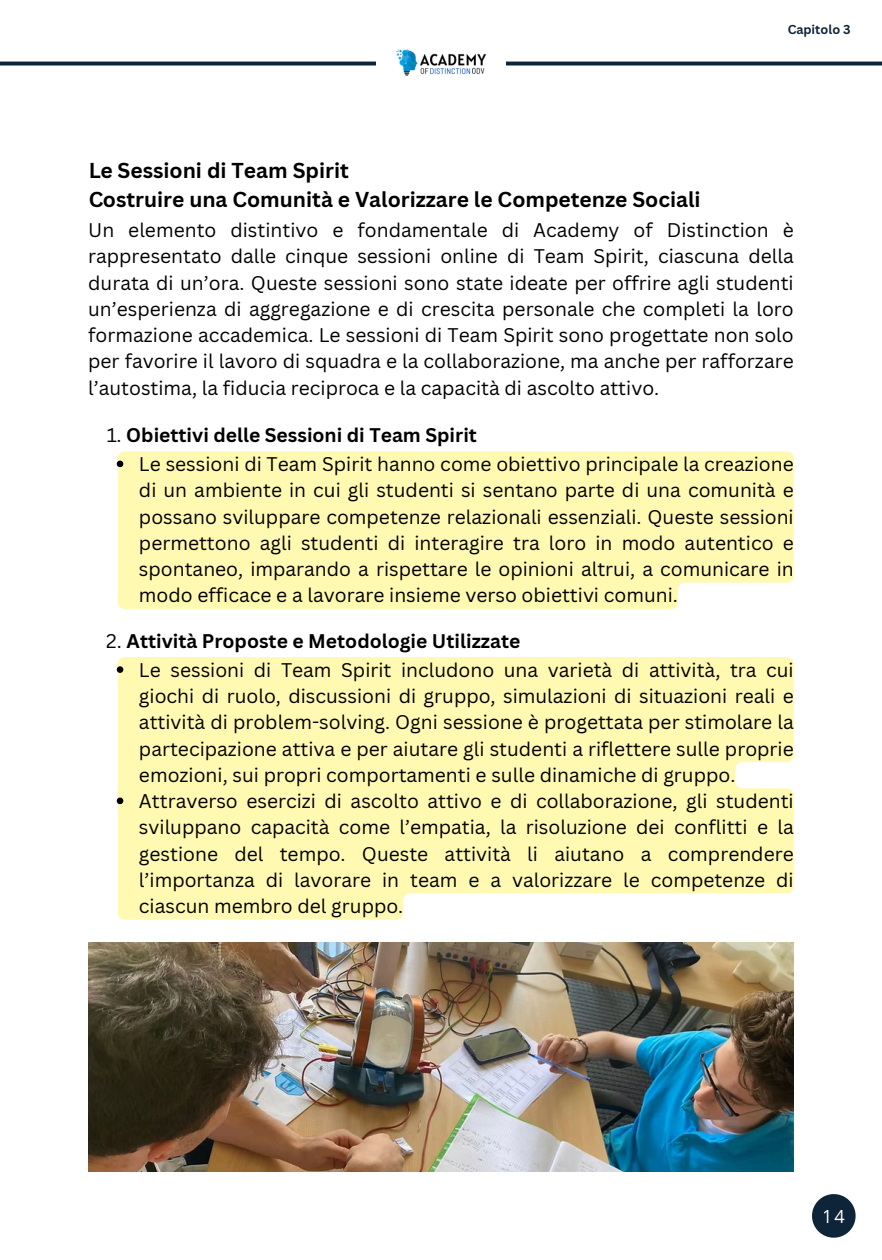
<style>
.page{position:relative;width:882px;height:1260px;background:#fff}
.page>*{position:absolute;margin:0;border:0;box-sizing:border-box;transform-origin:0 0}
.t1{font:700 21px/28.9px "Canva Sans";color:#000}
.t2{font:19.25px/26.2px "Canva Sans";color:#000}
.t3{font:18.03px "Open Sans";color:#fff}
.t4{font:700 12.6px "Canva Sans";color:#0e2439}
.s1{font-weight:700}
</style>
<div class="page">
<svg style="left:812px;top:1194px;width:43px;height:43px"></svg>
<hr style="left:0;top:62px;width:882px;height:3px;background:#0e2439">
<div style="left:376px;top:36px;width:130px;height:51px;background:#fff"></div>
<img style="left:88px;top:943px;width:706px;height:229px">
<img style="left:396px;top:49px;width:90px;height:27px">
<div style="left:118px;top:451px;width:676px;height:158px;background:#fff9b1"></div>
<svg style="left:117px;top:461px;width:6px;height:6px"></svg>
<svg style="left:118px;top:657px;width:676px;height:263px;background:#fef9b6"></svg>
<svg style="left:117px;top:666px;width:6px;height:7px"></svg>
<svg style="left:117px;top:798px;width:6px;height:6px"></svg>
<p class="t4" style="left:788px;top:21px;width:65px">Capitolo 3</p>
<p class="t1" style="left:88px;top:155px;width:614px">Le Sessioni di Team Spirit<br>Costruire una Comunità e Valorizzare le Competenze Sociali</p>
<p class="t2" style="left:88px;top:217px;width:707px;text-align:justify">Un elemento distintivo e fondamentale di Academy of Distinction è rappresentato dalle cinque sessioni online di Team Spirit, ciascuna della durata di un’ora. Queste sessioni sono state ideate per offrire agli studenti un’esperienza di aggregazione e di crescita personale che completi la loro formazione accademica. Le sessioni di Team Spirit sono progettate non solo per favorire il lavoro di squadra e la collaborazione, ma anche per rafforzare l’autostima, la fiducia reciproca e la capacità di ascolto attivo.</p>
<p class="t2" style="left:139px;top:420px;width:656px;line-height:29.1px;text-indent:-33px">1. <span class="s1">Obiettivi delle Sessioni di Team Spirit<br></span>Le sessioni di Team Spirit hanno come obiettivo principale la creazione</p>
<p class="t2" style="left:139px;top:477px;width:656px;text-align:justify">di un ambiente in cui gli studenti si sentano parte di una comunità e possano sviluppare competenze relazionali essenziali. Queste sessioni permettono agli studenti di interagire tra loro in modo autentico e spontaneo, imparando a rispettare le opinioni altrui, a comunicare in modo efficace e a lavorare insieme verso obiettivi comuni.</p>
<p class="t2" style="left:139px;top:626px;width:656px;line-height:29.1px;text-indent:-33px">2. <span class="s1">Attività Proposte e Metodologie Utilizzate<br></span>Le sessioni di Team Spirit includono una varietà di attività, tra cui</p>
<p class="t2" style="left:139px;top:682px;width:656px">giochi di ruolo, discussioni di gruppo, simulazioni di situazioni reali e attività di problem-solving. Ogni sessione è progettata per stimolare la partecipazione attiva e per aiutare gli studenti a riflettere sulle proprie emozioni, sui propri comportamenti e sulle dinamiche di gruppo.<br>Attraverso esercizi di ascolto attivo e di collaborazione, gli studenti sviluppano capacità come l’empatia, la risoluzione dei conflitti e la gestione del tempo. Queste attività li aiutano a comprendere l’importanza di lavorare in team e a valorizzare le competenze di ciascun membro del gruppo.</p>
<p class="t3" style="left:823px;top:1203px;width:24px">14</p>
</div>
